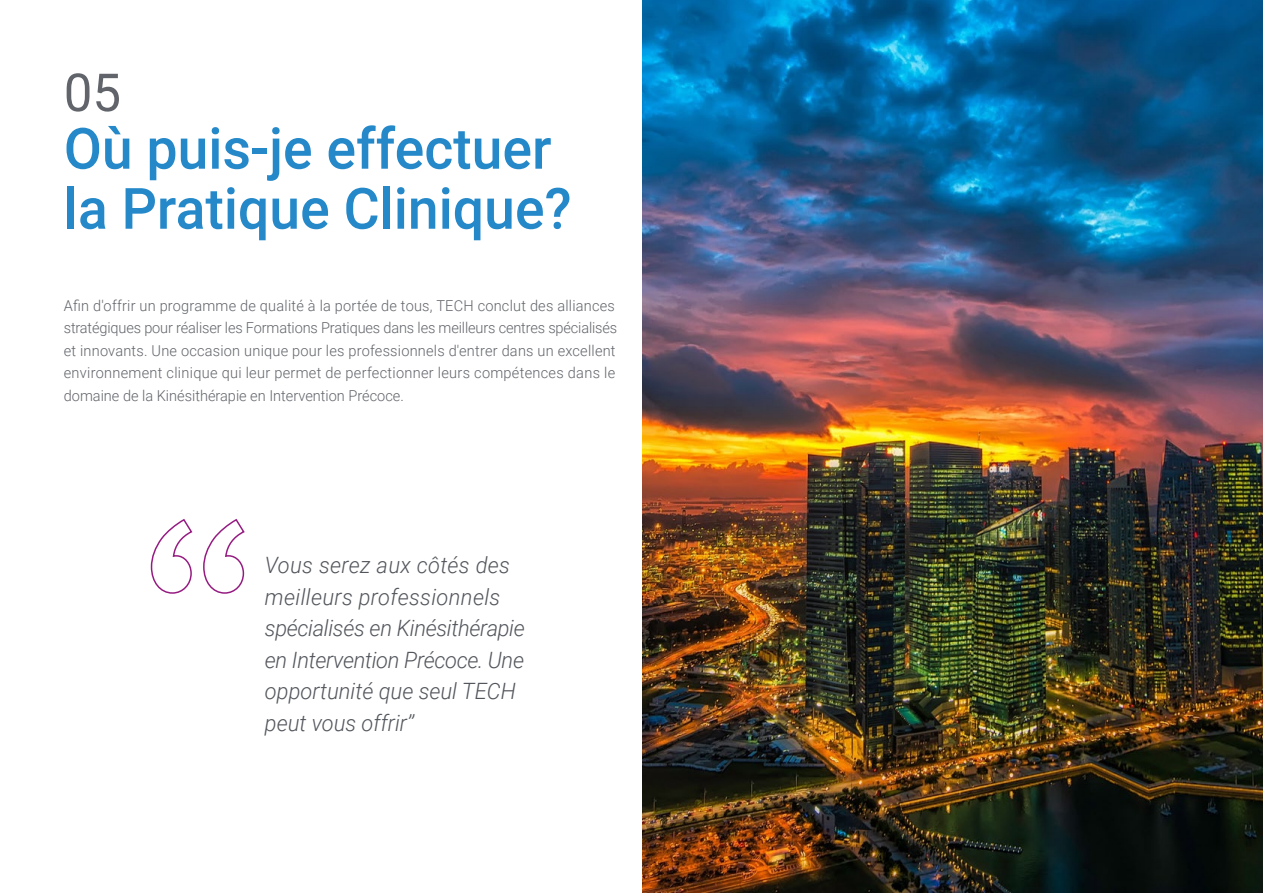
<style>
.page{position:relative;width:1263px;height:893px;background:#fff}
.page>*{position:absolute;margin:0;border:0;box-sizing:border-box;transform-origin:0 0}
.t1{font:500 57px/60px "Roboto";color:#2488c9}
.t2{font:52.5px "Roboto";color:#61646a}
.t3{font:italic 300 22.5px/31.5px "Roboto";color:#52555b}
.t4{font:300 15px/22.5px "Roboto";letter-spacing:.015em;color:#61646a}
</style>
<div class="page">
<svg style="left:150px;top:518px;width:95px;height:76px"></svg>
<img style="left:642px;top:0;width:621px;height:893px">
<h2 class="t2" style="left:64px;top:56px;width:59px">05</h2>
<h1 class="t1" style="left:64px;top:116px;width:509px">Où puis-je effectuer la Pratique Clinique?</h1>
<p class="t4" style="left:64px;top:293px;width:555px">Afin d'offrir un programme de qualité à la portée de tous, TECH conclut des alliances stratégiques pour réaliser les Formations Pratiques dans les meilleurs centres spécialisés et innovants. Une occasion unique pour les professionnels d'entrer dans un excellent environnement clinique qui leur permet de perfectionner leurs compétences dans le domaine de la Kinésithérapie en Intervention Précoce.</p>
<h3 class="t3" style="left:265px;top:549px;width:261px">Vous serez aux côtés des meilleurs professionnels spécialisés en Kinésithérapie en Intervention Précoce. Une opportunité que seul TECH peut vous offrir’’</h3>
</div>
